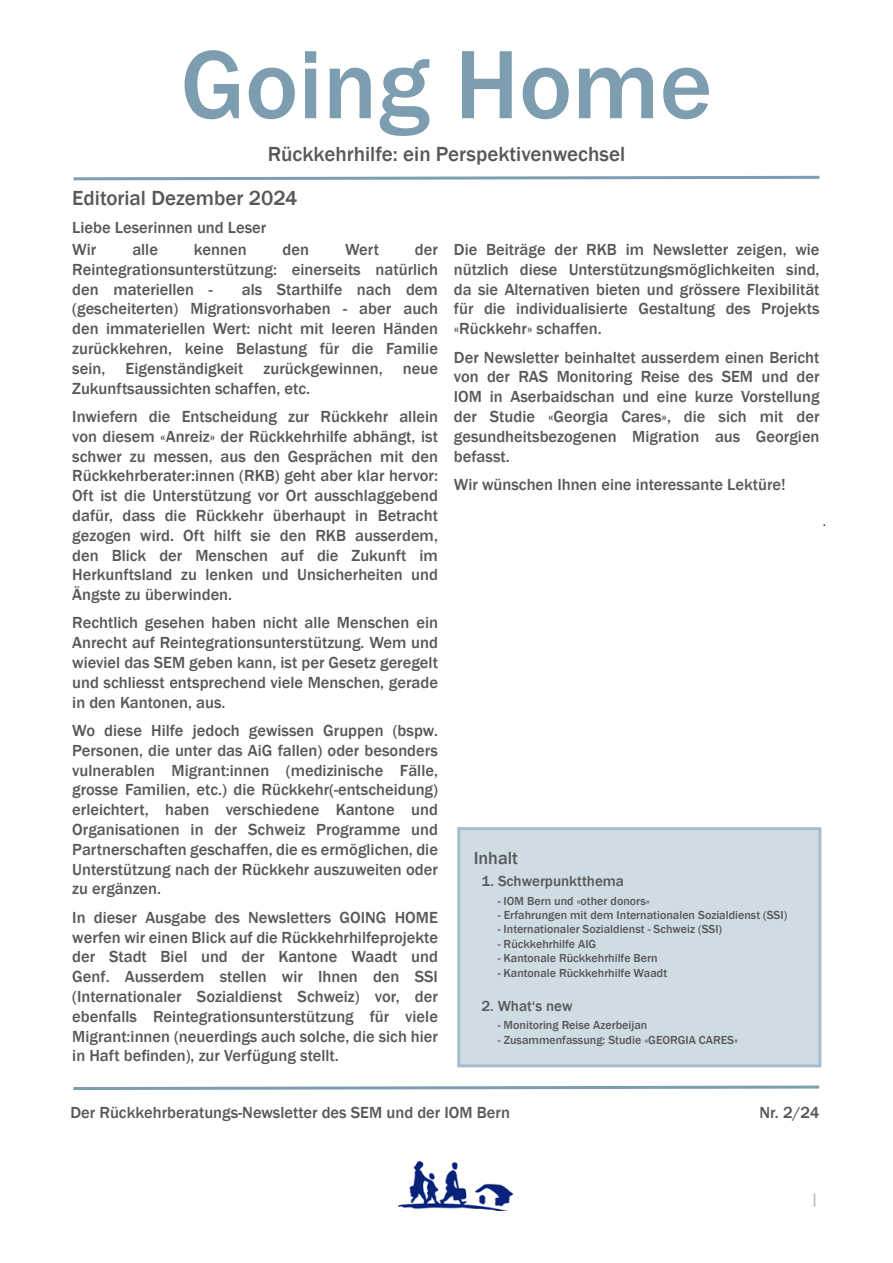
<style>
.page{position:relative;width:893px;height:1263px;background:#fff}
.page>*{position:absolute;margin:0;border:0;box-sizing:border-box;transform-origin:0 0}
.t1{font:500 100.5px "Franklin Gothic";color:#7d9db0}
.t2{font:500 21px "Franklin Gothic";color:#57585a}
.t3{font:500 18px "Franklin Gothic";color:#57585a}
.t4{font:18px "Times New Roman";color:#a7bccd}
.t5{font:500 16.5px/19.8px "Franklin Gothic";color:#57585a;text-align:justify}
.t6{font:500 15px "Franklin Gothic";color:#57585a}
.t7{font:500 12px "Franklin Gothic";color:#57585a}
</style>
<div class="page">
<img style="left:397px;top:1160px;width:117px;height:50px">
<svg style="left:73px;top:175px;width:747px;height:6px"></svg>
<svg style="left:73px;top:1085px;width:747px;height:5px"></svg>
<div style="left:459px;top:829px;width:361px;height:237px;background:#d0dce4"></div>
<div style="left:457px;top:827px;width:364px;height:240px;border:3px solid #a7bccd"></div>
<h1 class="t1" style="left:181px;top:23px;width:533px">Going Home</h1>
<p class="t2" style="left:268px;top:141px;width:359px">Rückkehrhilfe: ein Perspektivenwechsel</p>
<p class="t2" style="left:72px;top:185px;width:227px">Editorial Dezember 2024</p>
<p class="t5" style="left:72px;top:218px;width:196px">Liebe Leserinnen und Leser</p>
<p class="t5" style="left:72px;top:240px;width:26px">Wir</p>
<p class="t5" style="left:132px;top:240px;width:27px">alle</p>
<p class="t5" style="left:194px;top:240px;width:54px">kennen</p>
<p class="t5" style="left:283px;top:240px;width:28px">den</p>
<p class="t5" style="left:345px;top:240px;width:35px">Wert</p>
<p class="t5" style="left:72px;top:240px;width:367px;text-indent:343px">der Reintegrationsunterstützung: einerseits natürlich den materiellen -</p>
<p class="t5" style="left:72px;top:279px;width:367px;text-indent:170px">als Starthilfe nach dem (gescheiterten) Migrationsvorhaben - aber auch den immateriellen Wert: nicht mit leeren Händen zurückkehren, keine Belastung für die Familie sein, Eigenständigkeit zurückgewinnen, neue Zukunftsaussichten schaffen, etc.</p>
<p class="t5" style="left:72px;top:407px;width:367px">Inwiefern die Entscheidung zur Rückkehr allein von diesem «Anreiz» der Rückkehrhilfe abhängt, ist schwer zu messen, aus den Gesprächen mit den Rückkehrberater:innen (RKB) geht aber klar hervor:<br>Oft ist die Unterstützung vor Ort ausschlaggebend dafür, dass die Rückkehr überhaupt in Betracht gezogen wird. Oft hilft sie den RKB ausserdem, den Blick der Menschen auf die Zukunft im Herkunftsland zu lenken und Unsicherheiten und Ängste zu überwinden.</p>
<p class="t5" style="left:72px;top:613px;width:367px">Rechtlich gesehen haben nicht alle Menschen ein Anrecht auf Reintegrationsunterstützung. Wem und wieviel das SEM geben kann, ist per Gesetz geregelt und schliesst entsprechend viele Menschen, gerade in den Kantonen, aus.</p>
<p class="t5" style="left:72px;top:721px;width:367px">Wo diese Hilfe jedoch gewissen Gruppen (bspw.<br>Personen, die unter das AiG fallen) oder besonders vulnerablen Migrant:innen (medizinische Fälle, grosse Familien, etc.) die Rückkehr(-entscheidung) erleichtert, haben verschiedene Kantone und Organisationen in der Schweiz Programme und Partnerschaften geschaffen, die es ermöglichen, die Unterstützung nach der Rückkehr auszuweiten oder zu ergänzen.</p>
<p class="t5" style="left:72px;top:907px;width:367px">In dieser Ausgabe des Newsletters GOING HOME werfen wir einen Blick auf die Rückkehrhilfeprojekte der Stadt Biel und der Kantone Waadt und Genf. Ausserdem stellen wir Ihnen den SSI (Internationaler Sozialdienst Schweiz) vor, der ebenfalls Reintegrationsunterstützung für viele Migrant:innen (neuerdings auch solche, die sich hier in Haft befinden), zur Verfügung stellt.</p>
<p class="t5" style="left:454px;top:240px;width:367px">Die Beiträge der RKB im Newsletter zeigen, wie nützlich diese Unterstützungsmöglichkeiten sind, da sie Alternativen bieten und grössere Flexibilität für die individualisierte Gestaltung des Projekts «Rückkehr» schaffen.</p>
<p class="t5" style="left:454px;top:347px;width:367px">Der Newsletter beinhaltet ausserdem einen Bericht von der RAS Monitoring Reise des SEM und der IOM in Aserbaidschan und eine kurze Vorstellung der Studie «Georgia Cares», die sich mit der gesundheitsbezogenen Migration aus Georgien befasst.</p>
<p class="t5" style="left:454px;top:475px;width:333px">Wir wünschen Ihnen eine interessante Lektüre!</p>
<p class="t3" style="left:474px;top:847px;width:46px">Inhalt</p>
<p class="t6" style="left:481px;top:872px;width:144px">1. Schwerpunktthema</p>
<p class="t7" style="left:498px;top:893px;width:153px">- IOM Bern und «other donors»</p>
<p class="t7" style="left:498px;top:907px;width:291px">- Erfahrungen mit dem Internationalen Sozialdienst (SSI)</p>
<p class="t7" style="left:498px;top:922px;width:226px">- Internationaler Sozialdienst - Schweiz (SSI)</p>
<p class="t7" style="left:498px;top:936px;width:100px">- Rückkehrhilfe AIG</p>
<p class="t7" style="left:498px;top:951px;width:161px">- Kantonale Rückkehrhilfe Bern</p>
<p class="t7" style="left:498px;top:965px;width:171px">- Kantonale Rückkehrhilfe Waadt</p>
<p class="t6" style="left:481px;top:996px;width:92px">2. What‘s new</p>
<p class="t7" style="left:498px;top:1018px;width:151px">- Monitoring Reise Azerbeijan</p>
<p class="t7" style="left:498px;top:1032px;width:242px">- Zusammenfassung: Studie «GEORGIA CARES»</p>
<p class="t5" style="left:70px;top:1103px;width:441px">Der Rückkehrberatungs-Newsletter des SEM und der IOM Bern</p>
<p class="t5" style="left:759px;top:1103px;width:62px">Nr. 2/24</p>
<p class="t4" style="left:810px;top:1187px;width:10px">1</p>
</div>
